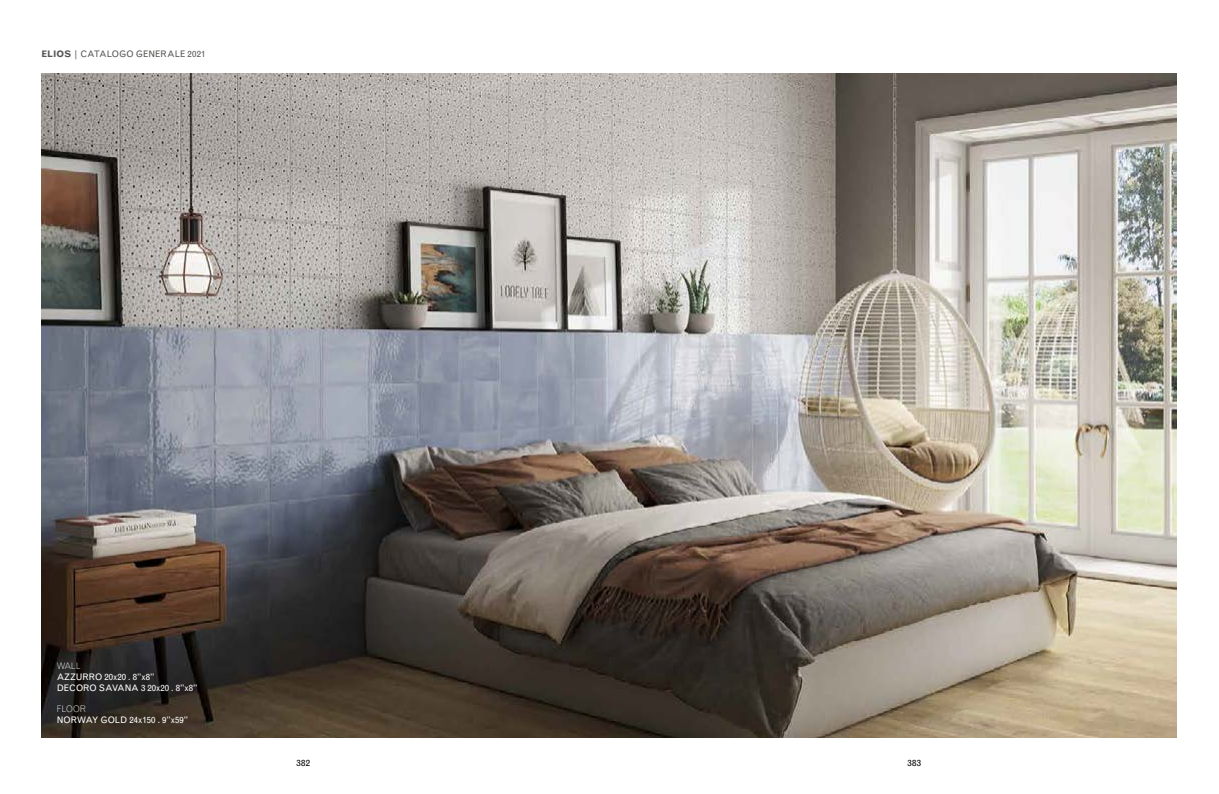
<style>
.page{position:relative;width:1219px;height:794px;background:#fff}
.page>*{position:absolute;margin:0;border:0;box-sizing:border-box;transform-origin:0 0}
.t1{font:9px/10.8px "Grotesque MT Std";color:#fff}
.t2{font:9px "Grotesque MT Std";color:#575756}
.t3{font:300 9px "Grotesque MT Std";color:#fff}
.t4{font:9px "Grotesque MT Std";letter-spacing:.045em;color:#000}
.s1{font-weight:700}
</style>
<div class="page">
<img style="left:41px;top:74px;width:1135px;height:663px">
<p class="t2" style="left:41px;top:48px;width:166px"><span class="s1">ELIOS</span> | CATALOGO GENERALE 2021</p>
<p class="t3" style="left:57px;top:660px;width:25px">WALL</p>
<p class="t1" style="left:57px;top:671px;width:142px">AZZURRO 20x20 . 8”x8”<br>DECORO SAVANA 3 20x20 . 8”x8”</p>
<p class="t3" style="left:57px;top:703px;width:31px">FLOOR</p>
<p class="t1" style="left:57px;top:714px;width:133px">NORWAY GOLD 24x150 . 9”x59”</p>
<p class="t4" style="left:296px;top:758px;width:15px">382</p>
<p class="t4" style="left:907px;top:758px;width:15px">383</p>
</div>
